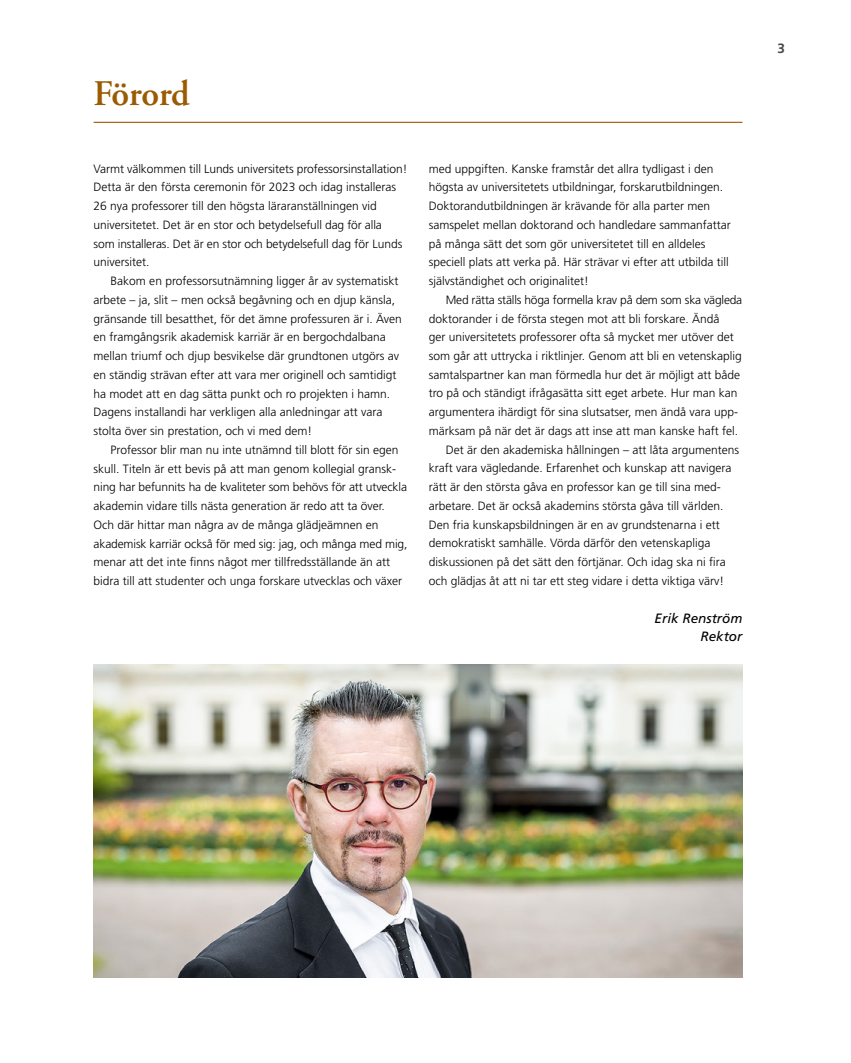
<style>
.page{position:relative;width:851px;height:1063px;background:#fff}
.page>*{position:absolute;margin:0;border:0;box-sizing:border-box;transform-origin:0 0}
.t1{font:600 36px "Adobe Garamond Pro";letter-spacing:-.005em;color:#9a5b02}
.t2{font:italic 13.5px/18.8px "Frutiger LT Std";color:#000;text-align:right}
.t3{font:700 13.5px "Frutiger LT Std";color:#4a4941}
.t4{font:300 12px/18.8px "Frutiger LT Std";color:#000}
</style>
<div class="page">
<hr style="left:94px;top:122px;width:648px;height:1px;background:#9a5b02">
<img style="left:94px;top:664px;width:648px;height:314px">
<h1 class="t1" style="left:94px;top:73px;width:97px">Förord</h1>
<p class="t4" style="left:94px;top:159px;width:315px">Varmt välkommen till Lunds universitets professorsinstallation!<br>Detta är den första ceremonin för 2023 och idag installeras 26 nya professorer till den högsta läraranställningen vid universitetet. Det är en stor och betydelsefull dag för alla<br>som installeras. Det är en stor och betydelsefull dag för Lunds universitet.</p>
<p class="t4" style="left:94px;top:272px;width:310px;text-indent:17px">Bakom en professorsutnämning ligger år av systematiskt arbete – ja, slit – men också begåvning och en djup känsla, gränsande till besatthet, för det ämne professuren är i. Även en framgångsrik akademisk karriär är en bergochdalbana mellan triumf och djup besvikelse där grundtonen utgörs av en ständig strävan efter att vara mer originell och samtidigt ha modet att en dag sätta punkt och ro projekten i hamn.<br>Dagens installandi har verkligen alla anledningar att vara stolta över sin prestation, och vi med dem!</p>
<p class="t4" style="left:94px;top:441px;width:315px;text-indent:17px">Professor blir man nu inte utnämnd till blott för sin egen skull. Titeln är ett bevis på att man genom kollegial gransk&shy;ning har befunnits ha de kvaliteter som behövs för att utveckla akademin vidare tills nästa generation är redo att ta över.<br>Och där hittar man några av de många glädjeämnen en akademisk karriär också för med sig: jag, och många med mig, menar att det inte finns något mer tillfredsställande än att bidra till att studenter och unga forskare utvecklas och växer</p>
<p class="t4" style="left:428px;top:159px;width:303px">med uppgiften. Kanske framstår det allra tydligast i den högsta av universitetets utbildningar, forskarutbildningen.<br>Doktorandutbildningen är krävande för alla parter men samspelet mellan doktorand och handledare sammanfattar på många sätt det som gör universitetet till en alldeles speciell plats att verka på. Här strävar vi efter att utbilda till självständighet och originalitet!</p>
<p class="t4" style="left:445px;top:290px;width:298px">Med rätta ställs höga formella krav på dem som ska vägleda</p>
<p class="t4" style="left:428px;top:309px;width:292px">doktorander i de första stegen mot att bli forskare. Ändå</p>
<p class="t4" style="left:428px;top:328px;width:306px">ger universitetets professorer ofta så mycket mer utöver det</p>
<p class="t4" style="left:428px;top:347px;width:314px">som går att uttrycka i riktlinjer. Genom att bli en vetenskaplig</p>
<p class="t4" style="left:428px;top:365px;width:313px">samtalspartner kan man förmedla hur det är möjligt att både</p>
<p class="t4" style="left:428px;top:384px;width:310px">tro på och ständigt ifrågasätta sitt eget arbete. Hur man kan</p>
<p class="t4" style="left:428px;top:403px;width:311px">argumentera ihärdigt för sina slutsatser, men ändå vara upp-</p>
<p class="t4" style="left:428px;top:422px;width:311px">märksam på när det är dags att inse att man kanske haft fel.</p>
<p class="t4" style="left:445px;top:440px;width:295px">Det är den akademiska hållningen – att låta argumentens</p>
<p class="t4" style="left:428px;top:459px;width:304px">kraft vara vägledande. Erfarenhet och kunskap att navigera</p>
<p class="t4" style="left:428px;top:478px;width:293px">rätt är den största gåva en professor kan ge till sina med-</p>
<p class="t4" style="left:428px;top:497px;width:296px">arbetare. Det är också akademins största gåva till världen.</p>
<p class="t4" style="left:428px;top:515px;width:292px">Den fria kunskapsbildningen är en av grundstenarna i ett</p>
<p class="t4" style="left:428px;top:534px;width:283px">demokratiskt samhälle. Vörda därför den vetenskapliga</p>
<p class="t4" style="left:428px;top:553px;width:298px">diskussionen på det sätt den förtjänar. Och idag ska ni fira</p>
<p class="t4" style="left:428px;top:572px;width:297px">och glädjas åt att ni tar ett steg vidare i detta viktiga värv!</p>
<p class="t2" style="left:654px;top:609px;width:89px">Erik Renström<br>Rektor</p>
<p class="t3" style="left:777px;top:40px;width:9px">3</p>
</div>
